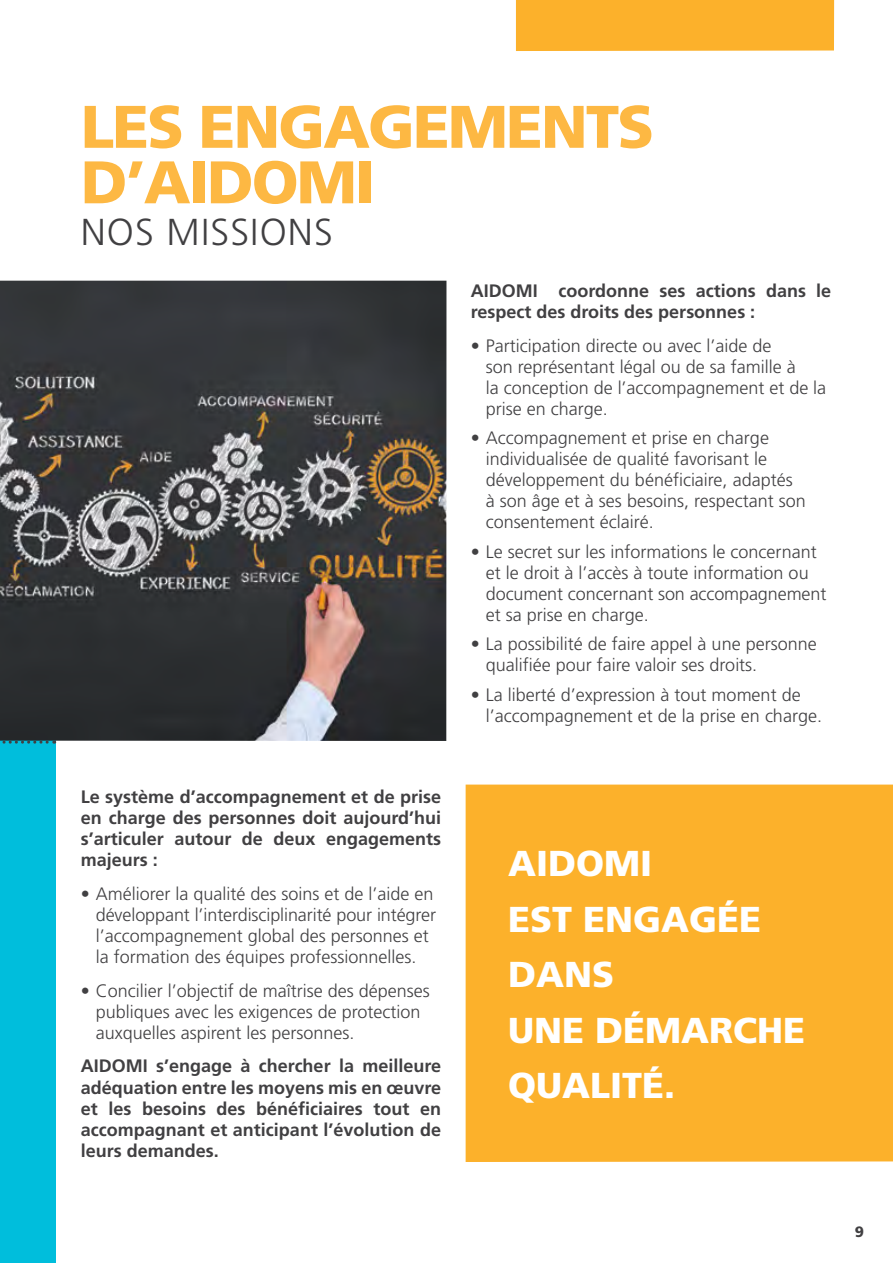
<style>
.page{position:relative;width:893px;height:1263px;background:#fff}
.page>*{position:absolute;margin:0;border:0;box-sizing:border-box;transform-origin:0 0}
.t1{font:900 60px/55.5px "Frutiger";color:#fdb843}
.t2{font:300 37.5px "Frutiger";color:#414042}
.t3{font:900 36px/55.5px "Frutiger";color:#fff}
.t4{font:300 18px/21px "Frutiger";color:#414042}
.t5{font:700 18px/21px "Frutiger";color:#414042;text-align:justify}
.t6{font:900 15px "Frutiger";color:#414042}
</style>
<div class="page">
<div style="left:0;top:741px;width:55px;height:522px;background:#00bedc"></div>
<img style="left:0;top:281px;width:446px;height:460px">
<div style="left:466px;top:784px;width:427px;height:378px;background:#fcb12b"></div>
<svg style="left:2px;top:741px;width:53px;height:3px"></svg>
<div style="left:516px;top:0;width:319px;height:51px;background:#fcb12b"></div>
<h1 class="t1" style="left:81px;top:98px;width:373px">LES ENGAGEMENTS<br>D’AIDOMI</h1>
<h2 class="t2" style="left:81px;top:211px;width:229px">NOS MISSIONS</h2>
<p class="t5" style="left:81px;top:786px;width:362px">Le système d’accompagnement et de prise en charge des personnes doit aujourd’hui s’articuler autour de deux engagements majeurs :</p>
<p class="t4" style="left:96px;top:883px;width:342px;text-indent:-15px">• Améliorer la qualité des soins et de l’aide en développant l’interdisciplinarité pour intégrer l’accompagnement global des personnes et la formation des équipes professionnelles.</p>
<p class="t4" style="left:96px;top:980px;width:336px;text-indent:-15px">• Concilier l’objectif de maîtrise des dépenses publiques avec les exigences de protection auxquelles aspirent les personnes.</p>
<p class="t5" style="left:81px;top:1056px;width:362px">AIDOMI s’engage à chercher la meilleure adéquation entre les moyens mis en œuvre et les besoins des bénéficiaires tout en accompagnant et anticipant l’évolution de leurs demandes.</p>
<p class="t5" style="left:471px;top:280px;width:362px">AIDOMI coordonne ses actions dans le respect des droits des personnes :</p>
<p class="t4" style="left:486px;top:335px;width:342px;text-indent:-15px">• Participation directe ou avec l’aide de<br>son représentant légal ou de sa famille à<br>la conception de l’accompagnement et de la prise en charge.</p>
<p class="t4" style="left:486px;top:428px;width:321px;text-indent:-15px">• Accompagnement et prise en charge individualisée de qualité favorisant le développement du bénéficiaire, adaptés à son âge et à ses besoins, respectant son consentement éclairé.</p>
<p class="t4" style="left:486px;top:541px;width:342px;text-indent:-15px">• Le secret sur les informations le concernant et le droit à l’accès à toute information ou document concernant son accompagnement et sa prise en charge.</p>
<p class="t4" style="left:486px;top:634px;width:332px;text-indent:-15px">• La possibilité de faire appel à une personne qualifiée pour faire valoir ses droits.</p>
<p class="t4" style="left:486px;top:684px;width:338px;text-indent:-15px">• La liberté d’expression à tout moment de l’accompagnement et de la prise en charge.</p>
<h3 class="t3" style="left:508px;top:835px;width:299px">AIDOMI<br>EST ENGAGÉE<br>DANS<br>UNE DÉMARCHE<br>QUALITÉ.</h3>
<p class="t6" style="left:855px;top:1222px;width:11px">9</p>
</div>
